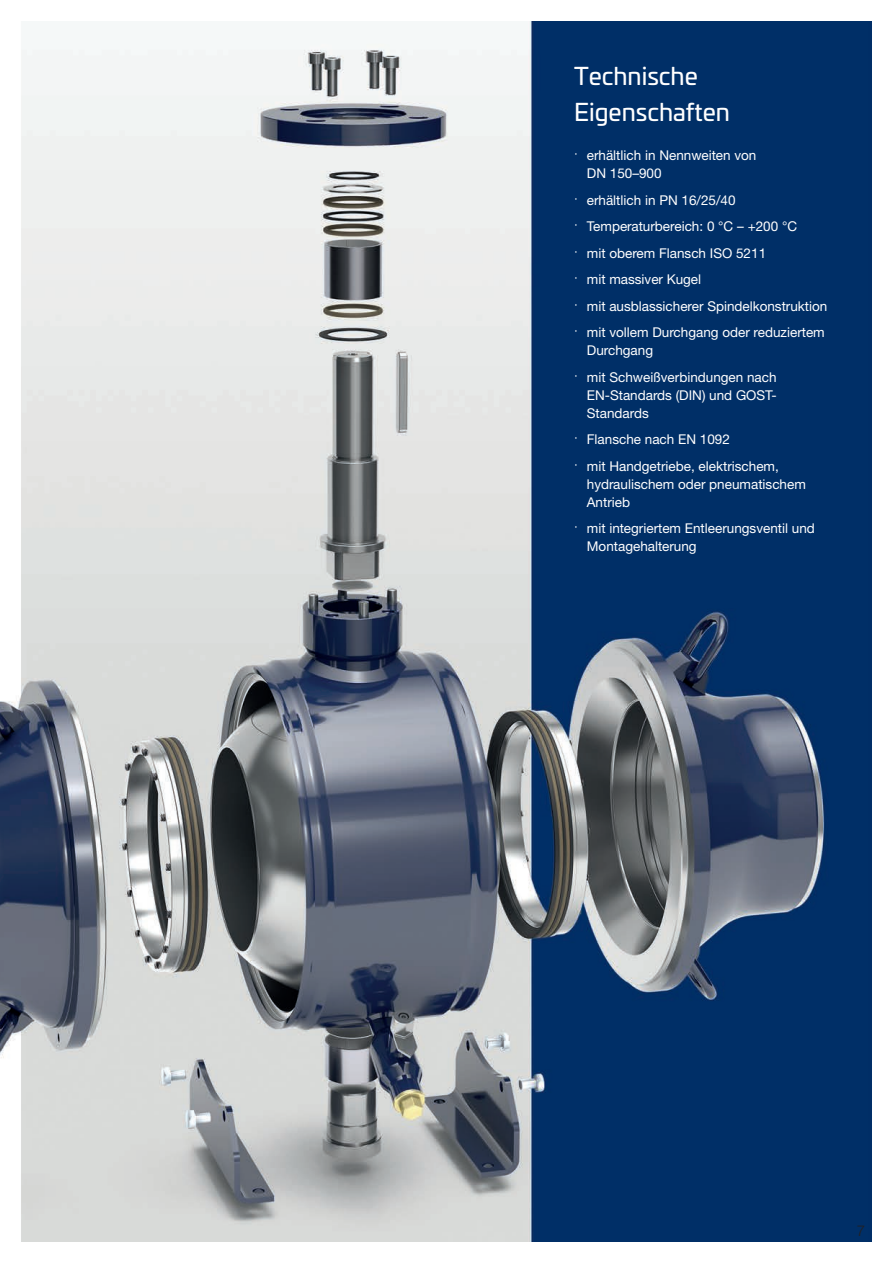
<style>
.page{position:relative;width:893px;height:1263px;background:#fff}
.page>*{position:absolute;margin:0;border:0;box-sizing:border-box;transform-origin:0 0}
.t1{font:24px/36px "Univia Pro";color:#fff}
.t2{font:300 15px "Helvetica Neue LTW1 G";color:#231f20}
.t3{font:13.5px/26.5px "Helvetica Neue LTW1 G";color:#fff}
.s1{font-weight:300}
</style>
<div class="page">
<img style="left:0;top:21px;width:872px;height:1221px">
<h1 class="t1" style="left:574px;top:57px;width:157px">Technische<br>Eigenschaften</h1>
<p class="t3" style="left:587px;top:146px;width:171px;line-height:18px;text-indent:-13px"><span class="s1">·</span> erhältlich in Nennweiten von<br>DN 150–900</p>
<p class="t3" style="left:574px;top:186px;width:255px"><span class="s1">·</span> erhältlich in PN 16/25/40<br><span class="s1">·</span> Temperaturbereich: 0 °C – +200 °C<br><span class="s1">·</span> mit oberem Flansch ISO 5211<br><span class="s1">·</span> mit massiver Kugel<br><span class="s1">·</span> mit ausblassicherer Spindelkonstruktion <span class="s1">·</span> mit vollem Durchgang oder reduziertem</p>
<p class="t3" style="left:574px;top:337px;width:204px;text-indent:13px">Durchgang<br><span class="s1">·</span> mit Schweißverbindungen nach</p>
<p class="t3" style="left:587px;top:386px;width:191px;line-height:18px">EN-Standards (DIN) und GOST-<br>Standards</p>
<p class="t3" style="left:574px;top:426px;width:206px"><span class="s1">·</span> Flansche nach EN 1092<br><span class="s1">·</span> mit Handgetriebe, elektrischem,</p>
<p class="t3" style="left:587px;top:475px;width:221px;line-height:18px">hydraulischem oder pneumatischem<br>Antrieb</p>
<p class="t3" style="left:587px;top:519px;width:230px;line-height:18px;text-indent:-13px"><span class="s1">·</span> mit integriertem Entleerungsventil und<br>Montagehalterung</p>
<p class="t2" style="left:857px;top:1222px;width:10px">7</p>
</div>
